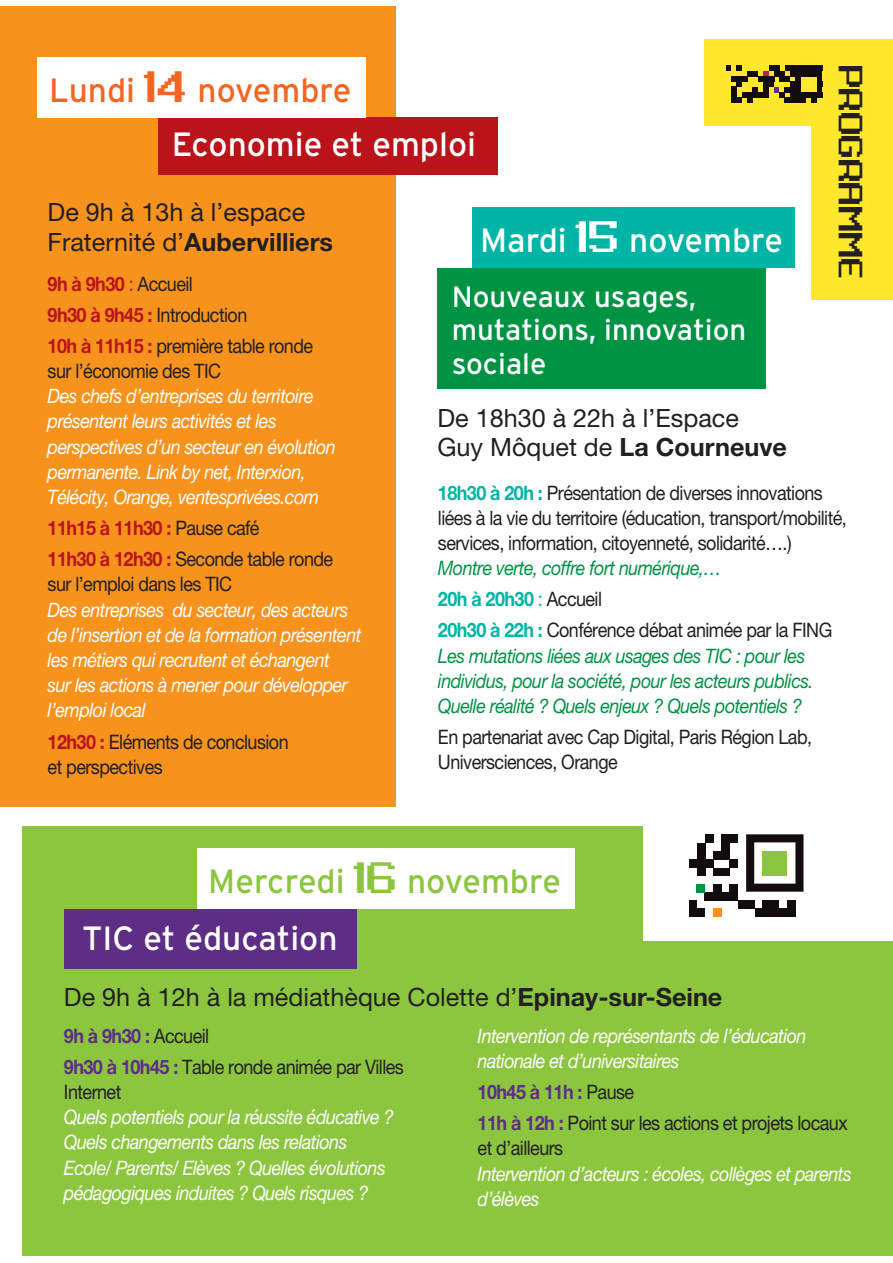
<style>
.page{position:relative;width:893px;height:1263px;background:#fff}
.page>*{position:absolute;margin:0;border:0;box-sizing:border-box;transform-origin:0 0}
.t1{font:33.6px "Interstate";color:#fff}
.t2{font:33.6px "Interstate";color:#8cc63f}
.t3{font:33.6px "Interstate";color:#f26522}
.t4{font:29.4px/33.6px "Interstate";color:#fff}
.t5{font:25.2px/29.4px "Helvetica Neue";color:#231f20}
.t6{font:700 20.85px "Grixel Kyrou 9";color:#231f20}
.t7{font:19.95px/31.2px "Helvetica Neue";letter-spacing:-.03em;color:#231f20;scale:.9 1}
.t8{font:italic 19.95px/25.2px "Helvetica Neue";letter-spacing:-.03em;color:#fff;scale:.9 1}
.t9{font:italic 19.95px/25.2px "Helvetica Neue";letter-spacing:-.03em;color:#009344;scale:.9 1}
.s1{font-family:"Grixel Kyrou 9";font-weight:700;font-size:27.3px}
.s2{font-weight:700}
.s3{font-weight:700;color:#ba1319}
.s4{color:#ba1319}
.s5{font-weight:700;color:#00b5a5}
.s6{font-style:italic;color:#009344}
.s7{color:#00b5a5}
.s8{font-weight:700;color:#5e2e86}
</style>
<div class="page">
<div style="left:0;top:7px;width:396px;height:800px;background:#f7931d"></div>
<div style="left:22px;top:827px;width:871px;height:429px;background:#8cc63f"></div>
<div style="left:643px;top:807px;width:250px;height:134px;background:#fff"></div>
<div style="left:158px;top:118px;width:339px;height:57px;background:#ba1319"></div>
<div style="left:64px;top:909px;width:292px;height:60px;background:#5e2e86"></div>
<div style="left:437px;top:268px;width:329px;height:120px;background:#009344"></div>
<div style="left:38px;top:57px;width:328px;height:61px;background:#fff"></div>
<div style="left:197px;top:849px;width:377px;height:60px;background:#fff"></div>
<div style="left:472px;top:208px;width:322px;height:60px;background:#00b5a5"></div>
<div style="left:713px;top:908px;width:9px;height:9px;background:#f7931d"></div>
<div style="left:755px;top:908px;width:41px;height:9px;background:#130c0e"></div>
<div style="left:689px;top:908px;width:16px;height:9px;background:#130c0e"></div>
<div style="left:738px;top:900px;width:17px;height:8px;background:#130c0e"></div>
<div style="left:689px;top:900px;width:8px;height:9px;background:#130c0e"></div>
<div style="left:787px;top:900px;width:9px;height:8px;background:#130c0e"></div>
<div style="left:762px;top:900px;width:17px;height:8px;background:#130c0e"></div>
<div style="left:705px;top:892px;width:33px;height:8px;background:#130c0e"></div>
<div style="left:696px;top:884px;width:9px;height:8px;background:#009344"></div>
<div style="left:713px;top:884px;width:8px;height:8px;background:#130c0e"></div>
<div style="left:729px;top:884px;width:9px;height:8px;background:#130c0e"></div>
<div style="left:689px;top:859px;width:8px;height:9px;background:#130c0e"></div>
<div style="left:705px;top:859px;width:8px;height:9px;background:#130c0e"></div>
<div style="left:729px;top:859px;width:9px;height:9px;background:#130c0e"></div>
<div style="left:721px;top:843px;width:8px;height:8px;background:#130c0e"></div>
<div style="left:697px;top:843px;width:8px;height:32px;background:#130c0e"></div>
<div style="left:713px;top:868px;width:16px;height:7px;background:#130c0e"></div>
<div style="left:705px;top:834px;width:8px;height:9px;background:#130c0e"></div>
<div style="left:721px;top:834px;width:17px;height:9px;background:#130c0e"></div>
<svg style="left:746px;top:834px;width:57px;height:58px"></svg>
<div style="left:713px;top:851px;width:16px;height:8px;background:#130c0e"></div>
<div style="left:704px;top:39px;width:189px;height:87px;background:#ffe72c"></div>
<div style="left:811px;top:77px;width:82px;height:223px;background:#ffe72c"></div>
<svg style="left:763px;top:71px;width:6px;height:5px"></svg>
<div style="left:731px;top:76px;width:16px;height:6px;background:#130c0e"></div>
<div style="left:758px;top:76px;width:16px;height:6px;background:#130c0e"></div>
<div style="left:779px;top:76px;width:11px;height:6px;background:#130c0e"></div>
<div style="left:774px;top:71px;width:11px;height:5px;background:#130c0e"></div>
<div style="left:790px;top:71px;width:31px;height:5px;background:#130c0e"></div>
<svg style="left:726px;top:65px;width:16px;height:6px"></svg>
<div style="left:784px;top:98px;width:22px;height:5px;background:#130c0e"></div>
<svg style="left:811px;top:98px;width:6px;height:5px"></svg>
<div style="left:790px;top:92px;width:32px;height:6px;background:#130c0e"></div>
<div style="left:784px;top:87px;width:17px;height:5px;background:#130c0e"></div>
<svg style="left:795px;top:76px;width:16px;height:6px"></svg>
<svg style="left:817px;top:76px;width:5px;height:16px"></svg>
<div style="left:763px;top:81px;width:11px;height:6px;background:#130c0e"></div>
<div style="left:790px;top:82px;width:11px;height:5px;background:#130c0e"></div>
<div style="left:769px;top:65px;width:10px;height:6px;background:#130c0e"></div>
<div style="left:785px;top:65px;width:37px;height:6px;background:#130c0e"></div>
<svg style="left:774px;top:87px;width:10px;height:11px"></svg>
<svg style="left:736px;top:82px;width:32px;height:21px"></svg>
<div style="left:731px;top:87px;width:5px;height:16px;background:#130c0e"></div>
<div style="left:747px;top:71px;width:11px;height:5px;background:#130c0e"></div>
<p class="t6" style="left:862px;top:66px;width:216px;rotate:90deg">PROGRAMME</p>
<h1 class="t3" style="left:49px;top:77px;width:304px">Lundi <span class="s1">14</span> novembre</h1>
<h1 class="t1" style="left:172px;top:132px;width:306px">Economie et emploi</h1>
<p class="t5" style="left:48px;top:200px;width:287px">De 9h à 13h à l’espace<br>Fraternité d’<span class="s2">Aubervilliers</span></p>
<h1 class="t1" style="left:480px;top:228px;width:304px">Mardi <span class="s1">15</span> novembre</h1>
<p class="t7" style="left:48px;top:270px;width:297px"><span class="s3">9h à 9h30</span> <span class="s4">:</span> Accueil<br><span class="s3">9h30 à 9h45 :</span> Introduction<br><span class="s3">10h à 11h15 :</span> première table ronde</p>
<p class="t7" style="left:48px;top:357px;width:194px">sur l’économie des TIC</p>
<p class="t8" style="left:48px;top:385px;width:322px">Des chefs d’entreprises du territoire présentent leurs activités et les perspectives d’un secteur en évolution permanente. Link by net, Interxion, Télécity, Orange, ventesprivées.com</p>
<p class="t7" style="left:48px;top:514px;width:319px"><span class="s3">11h15 à 11h30 :</span> Pause café<br><span class="s3">11h30 à 12h30 :</span> Seconde table ronde</p>
<p class="t7" style="left:48px;top:571px;width:207px">sur l’emploi dans les TIC</p>
<p class="t8" style="left:48px;top:599px;width:350px">Des entreprises du secteur, des acteurs de l’insertion et de la formation présentent les métiers qui recrutent et échangent<br>sur les actions à mener pour développer l’emploi local</p>
<p class="t7" style="left:48px;top:731px;width:269px;line-height:25.2px"><span class="s3">12h30 :</span> Eléments de conclusion et perspectives</p>
<h2 class="t4" style="left:452px;top:282px;width:296px">Nouveaux usages, mutations, innovation sociale</h2>
<p class="t5" style="left:437px;top:406px;width:351px">De 18h30 à 22h à l’Espace<br>Guy Môquet de <span class="s2">La Courneuve</span></p>
<p class="t7" style="left:438px;top:482px;width:456px;line-height:25.2px"><span class="s5">18h30 à 20h :</span> Présentation de diverses innovations liées à la vie du territoire (éducation, transport/mobilité, services, information, citoyenneté, solidarité….)</p>
<p class="t7" style="left:438px;top:554px;width:440px"><span class="s6">Montre verte, coffre fort numérique,…<br></span><span class="s5">20h à 20h30</span> <span class="s7">:</span> Accueil<br><span class="s5">20h30 à 22h :</span> Conférence débat animée par la FING</p>
<p class="t9" style="left:438px;top:645px;width:419px">Les mutations liées aux usages des TIC : pour les individus, pour la société, pour les acteurs publics.<br>Quelle réalité ? Quels enjeux ? Quels potentiels ?</p>
<p class="t7" style="left:438px;top:726px;width:417px;line-height:25.2px">En partenariat avec Cap Digital, Paris Région Lab,<br>Universciences, Orange</p>
<h1 class="t2" style="left:208px;top:868px;width:354px">Mercredi <span class="s1">16</span> novembre</h1>
<h1 class="t1" style="left:82px;top:925px;width:257px">TIC et éducation</h1>
<p class="t5" style="left:64px;top:985px;width:660px">De 9h à 12h à la médiathèque Colette d’<span class="s2">Epinay-sur-Seine</span></p>
<p class="t7" style="left:64px;top:1022px;width:379px"><span class="s8">9h à 9h30 :</span> Accueil<br><span class="s8">9h30 à 10h45 :</span> Table ronde animée par Villes</p>
<p class="t7" style="left:64px;top:1078px;width:65px">Internet</p>
<p class="t8" style="left:64px;top:1107px;width:368px">Quels potentiels pour la réussite éducative ?<br>Quels changements dans les relations Ecole/ Parents/ Elèves ? Quelles évolutions pédagogiques induites ? Quels risques ?</p>
<p class="t8" style="left:478px;top:1025px;width:367px">Intervention de représentants de l’éducation nationale et d’universitaires</p>
<p class="t7" style="left:478px;top:1078px;width:413px"><span class="s8">10h45 à 11h :</span> Pause<br><span class="s8">11h à 12h :</span> Point sur les actions et projets locaux</p>
<p class="t7" style="left:478px;top:1135px;width:97px">et d’ailleurs</p>
<p class="t8" style="left:478px;top:1163px;width:417px">Intervention d’acteurs : écoles, collèges et parents d’élèves</p>
</div>
